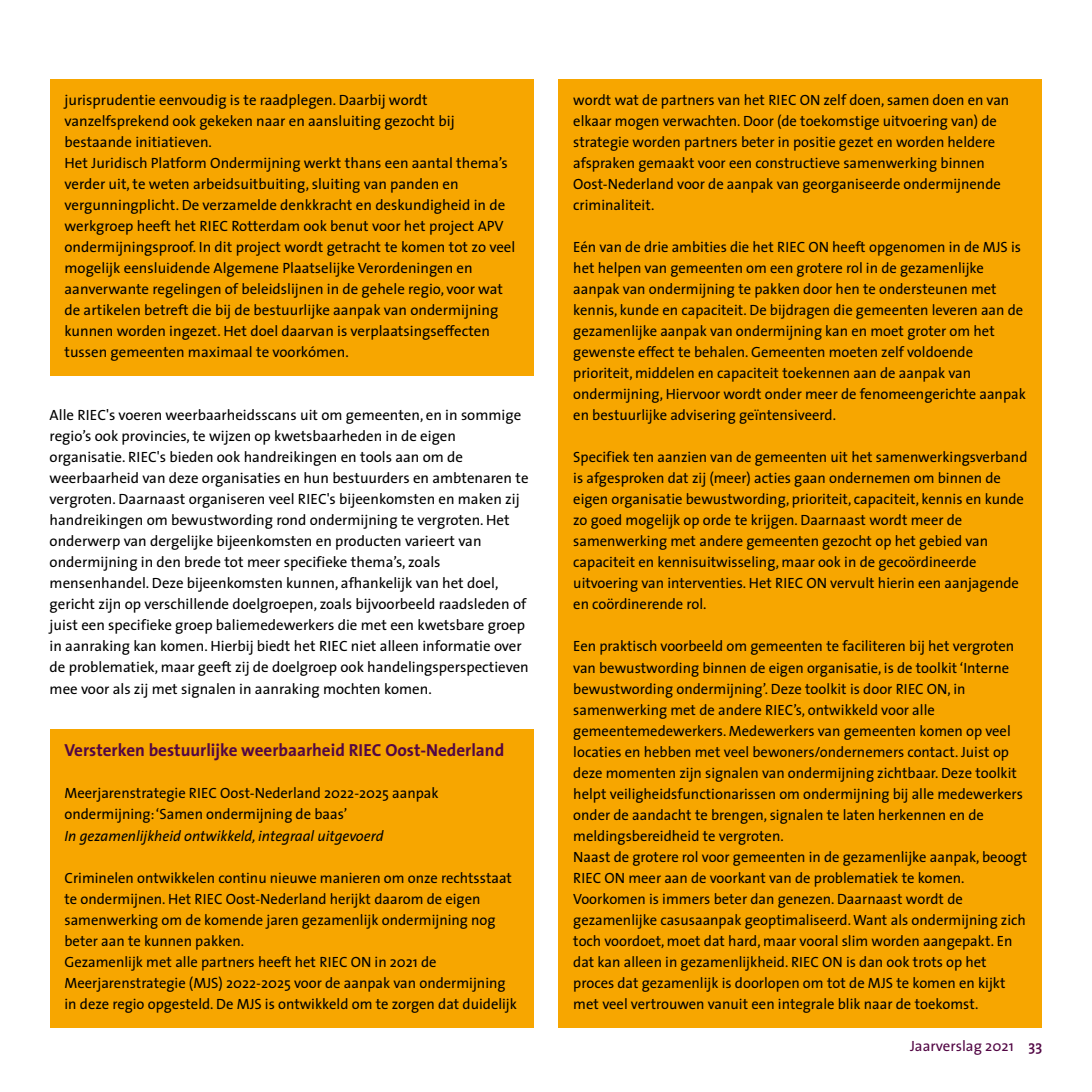
<style>
.page{position:relative;width:1092px;height:1092px;background:#fff}
.page>*{position:absolute;margin:0;border:0;box-sizing:border-box;transform-origin:0 0}
.t1{font:700 17.5px "The Sans";color:#520644}
.t2{font:14.88px/21px "The Sans";color:#000}
.t3{font:italic 14.88px "The Sans";color:#000}
.t4{font:14.88px "The Sans";color:#520644}
.s1{font-family:"The Serif";font-weight:600}
</style>
<div class="page">
<div style="left:50px;top:79px;width:483px;height:87px;background:#f7a600"></div>
<div style="left:50px;top:142px;width:483px;height:234px;background:#f7a600"></div>
<div style="left:50px;top:728px;width:483px;height:48px;background:#f7a600"></div>
<div style="left:50px;top:772px;width:483px;height:66px;background:#f7a600"></div>
<div style="left:50px;top:835px;width:483px;height:45px;background:#f7a600"></div>
<div style="left:50px;top:856px;width:483px;height:108px;background:#f7a600"></div>
<div style="left:50px;top:940px;width:483px;height:87px;background:#f7a600"></div>
<div style="left:558px;top:79px;width:484px;height:150px;background:#f7a600"></div>
<div style="left:558px;top:226px;width:484px;height:213px;background:#f7a600"></div>
<div style="left:558px;top:436px;width:484px;height:192px;background:#f7a600"></div>
<div style="left:558px;top:625px;width:484px;height:234px;background:#f7a600"></div>
<div style="left:558px;top:835px;width:484px;height:192px;background:#f7a600"></div>
<p class="t2" style="left:64px;top:89px;width:452px">jurisprudentie eenvoudig is te raadplegen. Daarbij wordt vanzelfsprekend ook gekeken naar en aansluiting gezocht bij bestaande initiatieven.<br>Het Juridisch Platform Ondermijning werkt thans een aantal thema’s verder uit, te weten arbeidsuitbuiting, sluiting van panden en vergunningplicht. De verzamelde denkkracht en deskundigheid in de werkgroep heeft het RIEC Rotterdam ook benut voor het project APV ondermijningsproof. In dit project wordt getracht te komen tot zo veel mogelijk eensluidende Algemene Plaatselijke Verordeningen en aanverwante regelingen of beleidslijnen in de gehele regio, voor wat de artikelen betreft die bij de bestuurlijke aanpak van ondermijning kunnen worden ingezet. Het doel daarvan is verplaatsingseffecten tussen gemeenten maximaal te voorkómen.</p>
<p class="t2" style="left:50px;top:404px;width:480px">Alle RIEC's voeren weerbaarheidsscans uit om gemeenten, en in sommige regio’s ook provincies, te wijzen op kwetsbaarheden in de eigen organisatie. RIEC's bieden ook handreikingen en tools aan om de weerbaarheid van deze organisaties en hun bestuurders en ambtenaren te vergroten. Daarnaast organiseren veel RIEC's bijeenkomsten en maken zij handreikingen om bewustwording rond ondermijning te vergroten. Het onderwerp van dergelijke bijeenkomsten en producten varieert van ondermijning in den brede tot meer specifieke thema’s, zoals mensenhandel. Deze bijeenkomsten kunnen, afhankelijk van het doel, gericht zijn op verschillende doelgroepen, zoals bijvoorbeeld raadsleden of juist een specifieke groep baliemedewerkers die met een kwetsbare groep in aanraking kan komen. Hierbij biedt het RIEC niet alleen informatie over de problematiek, maar geeft zij de doelgroep ook handelingsperspectieven mee voor als zij met signalen in aanraking mochten komen.</p>
<p class="t1" style="left:64px;top:735px;width:441px">Versterken bestuurlijke weerbaarheid RIEC Oost-Nederland</p>
<p class="t2" style="left:64px;top:782px;width:375px">Meerjarenstrategie RIEC Oost-Nederland 2022-2025 aanpak ondermijning: ‘Samen ondermijning de baas’</p>
<p class="t3" style="left:64px;top:823px;width:320px">In gezamenlijkheid ontwikkeld, integraal uitgevoerd</p>
<p class="t2" style="left:64px;top:866px;width:454px">Criminelen ontwikkelen continu nieuwe manieren om onze rechtsstaat te ondermijnen. Het RIEC Oost-Nederland herijkt daarom de eigen samenwerking om de komende jaren gezamenlijk ondermijning nog beter aan te kunnen pakken.<br>Gezamenlijk met alle partners heeft het RIEC ON in 2021 de Meerjarenstrategie (MJS) 2022-2025 voor de aanpak van ondermijning in deze regio opgesteld. De MJS is ontwikkeld om te zorgen dat duidelijk</p>
<p class="t2" style="left:573px;top:89px;width:437px">wordt wat de partners van het RIEC ON zelf doen, samen doen en van elkaar mogen verwachten. Door (de toekomstige uitvoering van) de strategie worden partners beter in positie gezet en worden heldere afspraken gemaakt voor een constructieve samenwerking binnen Oost-Nederland voor de aanpak van georganiseerde ondermijnende criminaliteit.</p>
<p class="t2" style="left:573px;top:236px;width:454px">Eén van de drie ambities die het RIEC ON heeft opgenomen in de MJS is het helpen van gemeenten om een grotere rol in de gezamenlijke aanpak van ondermijning te pakken door hen te ondersteunen met kennis, kunde en capaciteit. De bijdragen die gemeenten leveren aan de gezamenlijke aanpak van ondermijning kan en moet groter om het gewenste effect te behalen. Gemeenten moeten zelf voldoende prioriteit, middelen en capaciteit toekennen aan de aanpak van ondermijning, Hiervoor wordt onder meer de fenomeengerichte aanpak en bestuurlijke advisering geïntensiveerd.</p>
<p class="t2" style="left:573px;top:446px;width:455px">Specifiek ten aanzien van de gemeenten uit het samenwerkingsverband is afgesproken dat zij (meer) acties gaan ondernemen om binnen de eigen organisatie bewustwording, prioriteit, capaciteit, kennis en kunde zo goed mogelijk op orde te krijgen. Daarnaast wordt meer de samenwerking met andere gemeenten gezocht op het gebied van capaciteit en kennisuitwisseling, maar ook in de gecoördineerde uitvoering van interventies. Het RIEC ON vervult hierin een aanjagende en coördinerende rol.</p>
<p class="t2" style="left:573px;top:635px;width:455px">Een praktisch voorbeeld om gemeenten te faciliteren bij het vergroten van bewustwording binnen de eigen organisatie, is de toolkit ‘Interne bewustwording ondermijning’. Deze toolkit is door RIEC ON, in samenwerking met de andere RIEC’s, ontwikkeld voor alle gemeentemedewerkers. Medewerkers van gemeenten komen op veel locaties en hebben met veel bewoners/ondernemers contact. Juist op deze momenten zijn signalen van ondermijning zichtbaar. Deze toolkit helpt veiligheidsfunctionarissen om ondermijning bij alle medewerkers onder de aandacht te brengen, signalen te laten herkennen en de meldingsbereidheid te vergroten.<br>Naast de grotere rol voor gemeenten in de gezamenlijke aanpak, beoogt RIEC ON meer aan de voorkant van de problematiek te komen.<br>Voorkomen is immers beter dan genezen. Daarnaast wordt de gezamenlijke casusaanpak geoptimaliseerd. Want als ondermijning zich toch voordoet, moet dat hard, maar vooral slim worden aangepakt. En dat kan alleen in gezamenlijkheid. RIEC ON is dan ook trots op het proces dat gezamenlijk is doorlopen om tot de MJS te komen en kijkt met veel vertrouwen vanuit een integrale blik naar de toekomst.</p>
<p class="t4" style="left:910px;top:1033px;width:134px">Jaarverslag 2021 <span class="s1">33</span></p>
</div>
